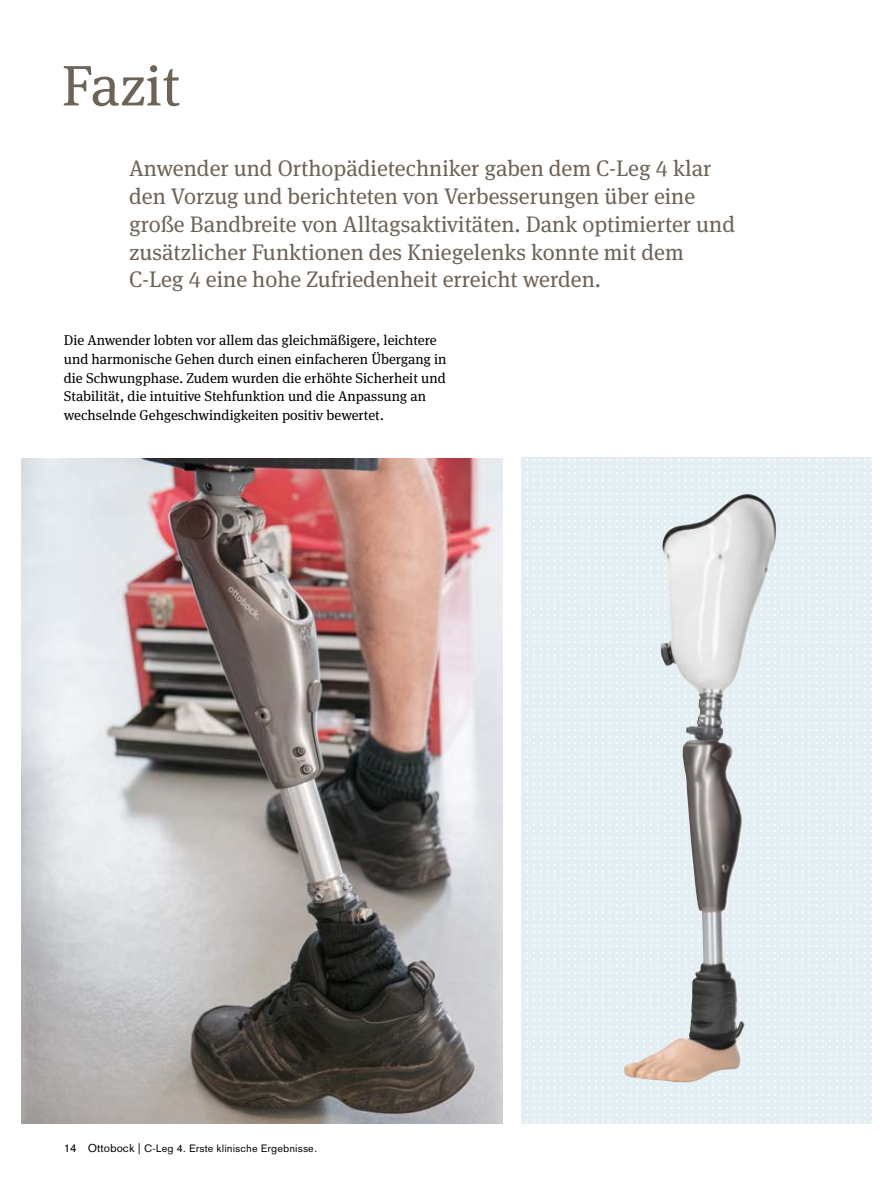
<style>
.page{position:relative;width:893px;height:1191px;background:#fff}
.page>*{position:absolute;margin:0;border:0;box-sizing:border-box;transform-origin:0 0}
.t1{font:57px "OBO Serif";color:#6e6357}
.t2{font:22.5px/27.8px "OBO Serif";color:#6e6357}
.t3{font:14.25px/18.8px "OBO Serif";color:#000}
.t4{font:10.5px "OBO Sans";letter-spacing:.005em;color:#000}
.s1{font-size:11.25px}
</style>
<div class="page">
<svg style="left:521px;top:459px;width:351px;height:663px;background:#e4eef3"></svg>
<img style="left:22px;top:458px;width:480px;height:665px">
<img style="left:624px;top:508px;width:122px;height:574px">
<h1 class="t1" style="left:62px;top:52px;width:120px">Fazit</h1>
<p class="t2" style="left:129px;top:155px;width:607px">Anwender und Orthopädietechniker gaben dem C-Leg 4 klar den Vorzug und berichteten von Verbesserungen über eine große Bandbreite von Alltagsaktivitäten. Dank optimierter und zusätzlicher Funktionen des Kniegelenks konnte mit dem C-Leg 4 eine hohe Zufriedenheit erreicht werden.</p>
<p class="t3" style="left:64px;top:331px;width:384px">Die Anwender lobten vor allem das gleichmäßigere, leichtere und harmonische Gehen durch einen einfacheren Übergang in die Schwungphase. Zudem wurden die erhöhte Sicherheit und Stabilität, die intuitive Stehfunktion und die Anpassung an wechselnde Gehgeschwindigkeiten positiv bewertet.</p>
<p class="t4" style="left:64px;top:1142px;width:255px"><span class="s1">14 Ottobock |</span> C-Leg 4. Erste klinische Ergebnisse.</p>
</div>
